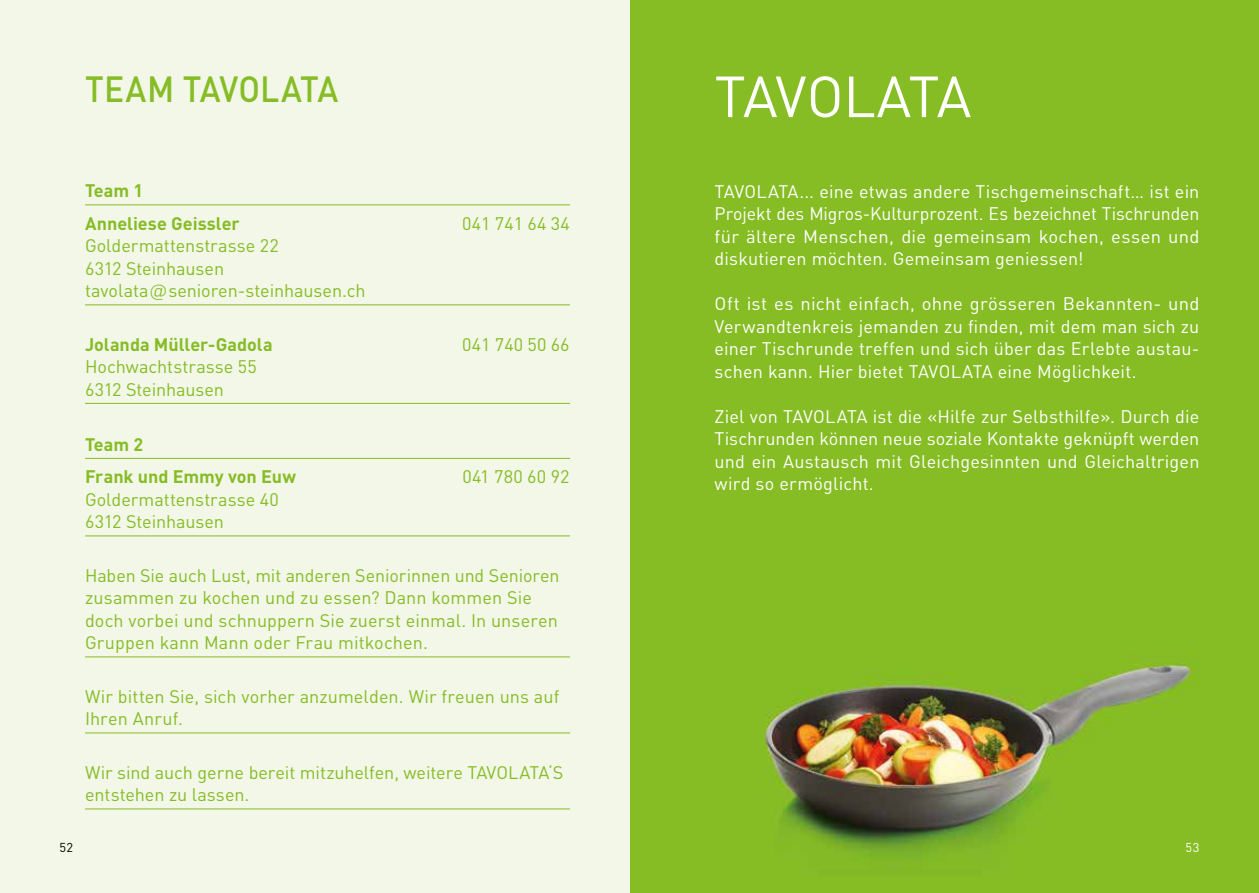
<style>
.page{position:relative;width:1259px;height:893px;background:#fff}
.page>*{position:absolute;margin:0;border:0;box-sizing:border-box;transform-origin:0 0}
.t1{font:57px "DIN";color:#fff}
.t2{font:500 36px "DIN";color:#86bc25;scale:.93 1}
.t3{font:18px/22.5px "DIN";letter-spacing:.01em;color:#fff;text-align:justify}
.t4{font:18px/22.5px "DIN";color:#86bc25}
.t5{font:700 18px/32.5px "DIN";color:#86bc25}
.t6{font:12.75px "DIN";color:#000}
.t7{font:12.75px "DIN";color:#fff}
.s1{font-family:"Flama"}
</style>
<div class="page">
<img style="left:629px;top:0;width:630px;height:893px">
<div style="left:0;top:0;width:629px;height:893px;background:#f2f7e7"></div>
<hr style="left:85px;top:205px;width:485px;height:1px;background:#86bc25">
<hr style="left:85px;top:305px;width:485px;height:1px;background:#86bc25">
<hr style="left:85px;top:403px;width:485px;height:1px;background:#86bc25">
<hr style="left:85px;top:458px;width:485px;height:1px;background:#86bc25">
<hr style="left:85px;top:536px;width:485px;height:1px;background:#86bc25">
<hr style="left:85px;top:657px;width:485px;height:1px;background:#86bc25">
<hr style="left:85px;top:733px;width:485px;height:1px;background:#86bc25">
<hr style="left:85px;top:809px;width:485px;height:1px;background:#86bc25">
<h2 class="t2" style="left:85px;top:66px;width:187px">TEAM TAVOLATA</h2>
<p class="t5" style="left:85px;top:174px;width:156px">Team 1<br>Anneliese Geissler</p>
<p class="t4" style="left:462px;top:212px;width:109px">041 741 64 34</p>
<p class="t4" style="left:85px;top:234px;width:282px">Goldermattenstrasse 22<br>6312 Steinhausen tavolata<span class="s1">@</span>senioren-steinhausen.ch</p>
<p class="t5" style="left:85px;top:327px;width:189px">Jolanda Müller-Gadola</p>
<p class="t4" style="left:462px;top:333px;width:109px">041 740 50 66</p>
<p class="t4" style="left:85px;top:355px;width:173px">Hochwachtstrasse 55<br>6312 Steinhausen</p>
<p class="t5" style="left:85px;top:427px;width:212px">Team 2<br>Frank und Emmy von Euw</p>
<p class="t4" style="left:85px;top:488px;width:195px">Goldermattenstrasse 40<br>6312 Steinhausen</p>
<p class="t4" style="left:462px;top:465px;width:109px">041 780 60 92</p>
<p class="t4" style="left:85px;top:564px;width:476px">Haben Sie auch Lust, mit anderen Seniorinnen und Senioren zusammen zu kochen und zu essen? Dann kommen Sie doch vorbei und schnuppern Sie zuerst einmal. In unseren Gruppen kann Mann oder Frau mitkochen.</p>
<p class="t4" style="left:85px;top:685px;width:476px">Wir bitten Sie, sich vorher anzumelden. Wir freuen uns auf<br>Ihren Anruf.</p>
<p class="t4" style="left:85px;top:761px;width:480px">Wir sind auch gerne bereit mitzuhelfen, weitere TAVOLATA‘S entstehen zu lassen.</p>
<h1 class="t1" style="left:714px;top:61px;width:253px">Tav olata</h1>
<p class="t3" style="left:714px;top:180px;width:486px">TAVOLATA... eine etwas andere Tischgemeinschaft… ist ein Projekt des Migros-Kulturprozent. Es bezeichnet Tischrunden für ältere Menschen, die gemeinsam kochen, essen und diskutieren möchten. Gemeinsam geniessen!</p>
<p class="t3" style="left:714px;top:292px;width:486px">Oft ist es nicht einfach, ohne grösseren Bekannten- und Verwandtenkreis jemanden zu finden, mit dem man sich zu einer Tischrunde treffen und sich über das Erlebte austau&shy;schen kann. Hier bietet TAVOLATA eine Möglichkeit.</p>
<p class="t3" style="left:714px;top:405px;width:486px">Ziel von TAVOLATA ist die «Hilfe zur Selbsthilfe». Durch die Tischrunden können neue soziale Kontakte geknüpft werden und ein Austausch mit Gleichgesinnten und Gleichaltrigen wird so ermöglicht.</p>
<p class="t6" style="left:60px;top:840px;width:15px">52</p>
<p class="t7" style="left:1185px;top:840px;width:15px">53</p>
</div>
